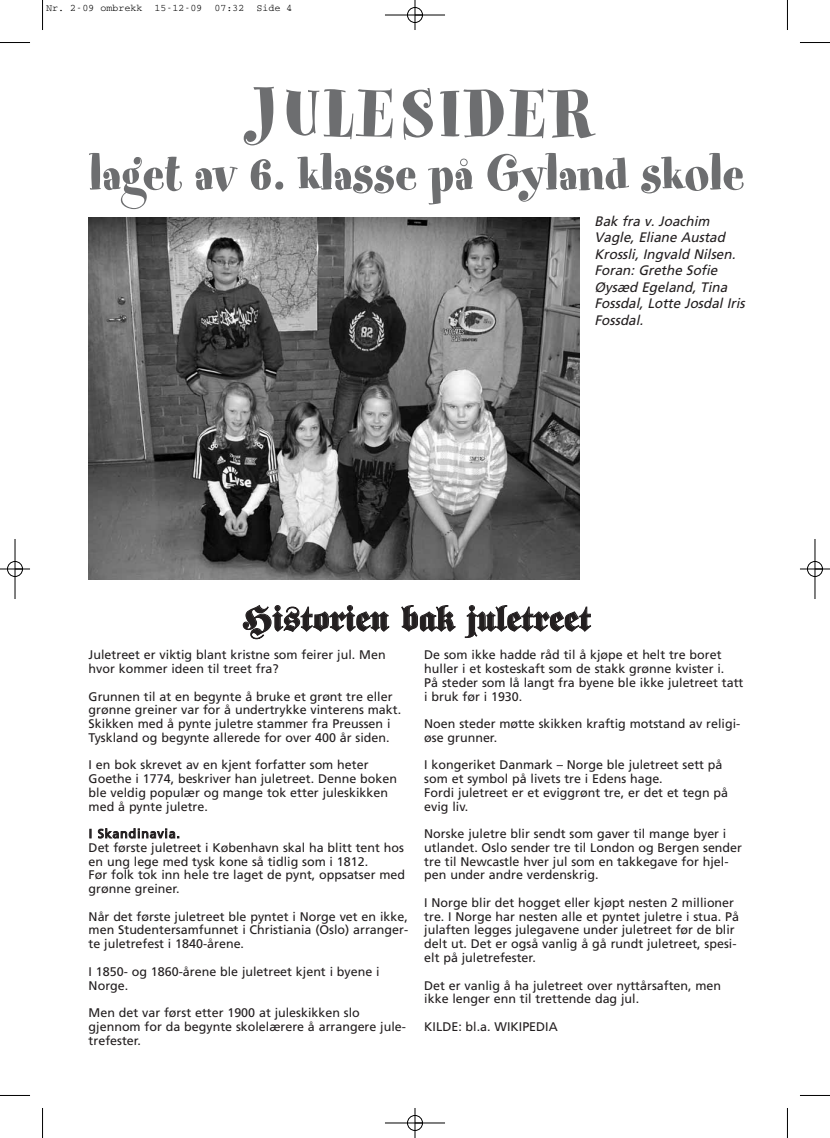
<style>
.page{position:relative;width:830px;height:1138px;background:#fff}
.page>*{position:absolute;margin:0;border:0;box-sizing:border-box;transform-origin:0 0}
.t1{font:75px "Spumoni";letter-spacing:.09em;color:#6d6e70}
.t2{font:55px "Spumoni";color:#6d6e70}
.t3{font:35px "Fette Fraktur";color:#231f20}
.t4{font:italic 13.75px/16.5px "Frutiger";color:#231f20}
.t5{font:12.5px/13.8px "Frutiger";color:#231f20}
.t6{font:10px "Courier";color:#000}
</style>
<div class="page">
<img style="left:89px;top:217px;width:490px;height:363px">
<hr style="left:42px;top:0;width:1px;height:30px;background:#000">
<hr style="left:0;top:42px;width:30px;height:1px;background:#000">
<hr style="left:786px;top:0;width:1px;height:30px;background:#000">
<hr style="left:799px;top:42px;width:30px;height:1px;background:#000">
<hr style="left:42px;top:1107px;width:1px;height:30px;background:#000">
<hr style="left:0;top:1095px;width:30px;height:1px;background:#000">
<hr style="left:786px;top:1107px;width:1px;height:30px;background:#000">
<hr style="left:799px;top:1095px;width:30px;height:1px;background:#000">
<hr style="left:385px;top:15px;width:60px;height:1px;background:#000">
<hr style="left:385px;top:1122px;width:60px;height:1px;background:#000">
<hr style="left:15px;top:539px;width:1px;height:60px;background:#000">
<hr style="left:814px;top:539px;width:1px;height:60px;background:#000">
<hr style="left:414px;top:0;width:1px;height:30px;background:#000">
<hr style="left:414px;top:1107px;width:1px;height:30px;background:#000">
<hr style="left:0;top:568px;width:30px;height:1px;background:#000">
<hr style="left:799px;top:568px;width:30px;height:1px;background:#000">
<div style="left:407px;top:7px;width:15px;height:16px;border:1px solid #000;border-radius:50%"></div>
<div style="left:407px;top:1115px;width:15px;height:15px;border:1px solid #000;border-radius:50%"></div>
<div style="left:7px;top:561px;width:16px;height:15px;border:1px solid #000;border-radius:50%"></div>
<div style="left:806px;top:561px;width:16px;height:15px;border:1px solid #000;border-radius:50%"></div>
<p class="t6" style="left:46px;top:5px;width:248px">Nr. 2-09 ombrekk 15-12-09 07:32 Side 4</p>
<h1 class="t1" style="left:243px;top:65px;width:348px">JULESIDER</h1>
<h2 class="t2" style="left:89px;top:137px;width:656px">laget av 6. klasse på Gyland skole</h2>
<p class="t4" style="left:594px;top:214px;width:154px">Bak fra v. Joachim<br>Vagle, Eliane Austad<br>Krossli, Ingvald Nilsen.<br>Foran: Grethe Sofie<br>Øysæd Egeland, Tina<br>Fossdal, Lotte Josdal Iris<br>Fossdal.</p>
<h3 class="t3" style="left:242px;top:605px;width:349px">Historien bak juletreet</h3>
<p class="t5" style="left:89px;top:649px;width:298px">Juletreet er viktig blant kristne som feirer jul. Men hvor kommer ideen til treet fra?</p>
<p class="t5" style="left:89px;top:690px;width:314px">Grunnen til at en begynte å bruke et grønt tre eller grønne greiner var for å undertrykke vinterens makt.<br>Skikken med å pynte juletre stammer fra Preussen i Tyskland og begynte allerede for over 400 år siden.</p>
<p class="t5" style="left:89px;top:759px;width:310px">I en bok skrevet av en kjent forfatter som heter Goethe i 1774, beskriver han juletreet. Denne boken ble veldig populær og mange tok etter juleskikken med å pynte juletre.</p>
<p class="t5" style="left:89px;top:827px;width:318px">I Skandinavia.<br>Det første juletreet i København skal ha blitt tent hos en ung lege med tysk kone så tidlig som i 1812.<br>Før folk tok inn hele tre laget de pynt, oppsatser med grønne greiner.</p>
<p class="t5" style="left:89px;top:910px;width:321px;text-align:justify">Når det første juletreet ble pyntet i Norge vet en ikke, men Studentersamfunnet i Christiania (Oslo) arranger&shy;te juletrefest i 1840-årene.</p>
<p class="t5" style="left:89px;top:965px;width:292px">I 1850- og 1860-årene ble juletreet kjent i byene i<br>Norge.</p>
<p class="t5" style="left:89px;top:1006px;width:319px">Men det var først etter 1900 at juleskikken slo gjennom for da begynte skolelærere å arrangere jule&shy;trefester.</p>
<p class="t5" style="left:424px;top:649px;width:320px">De som ikke hadde råd til å kjøpe et helt tre boret huller i et kosteskaft som de stakk grønne kvister i.<br>På steder som lå langt fra byene ble ikke juletreet tatt i bruk før i 1930.</p>
<p class="t5" style="left:424px;top:717px;width:317px">Noen steder møtte skikken kraftig motstand av religi&shy;øse grunner.</p>
<p class="t5" style="left:424px;top:759px;width:305px">I kongeriket Danmark – Norge ble juletreet sett på som et symbol på livets tre i Edens hage.<br>Fordi juletreet er et eviggrønt tre, er det et tegn på evig liv.</p>
<p class="t5" style="left:424px;top:827px;width:319px">Norske juletre blir sendt som gaver til mange byer i utlandet. Oslo sender tre til London og Bergen sender tre til Newcastle hver jul som en takkegave for hjel&shy;pen under andre verdenskrig.</p>
<p class="t5" style="left:424px;top:896px;width:316px">I Norge blir det hogget eller kjøpt nesten 2 millioner tre. I Norge har nesten alle et pyntet juletre i stua. På julaften legges julegavene under juletreet før de blir delt ut. Det er også vanlig å gå rundt juletreet, spesi&shy;elt på juletrefester.</p>
<p class="t5" style="left:424px;top:979px;width:298px">Det er vanlig å ha juletreet over nyttårsaften, men ikke lenger enn til trettende dag jul.</p>
<p class="t5" style="left:424px;top:1020px;width:135px">KILDE: bl.a. WIKIPEDIA</p>
</div>
